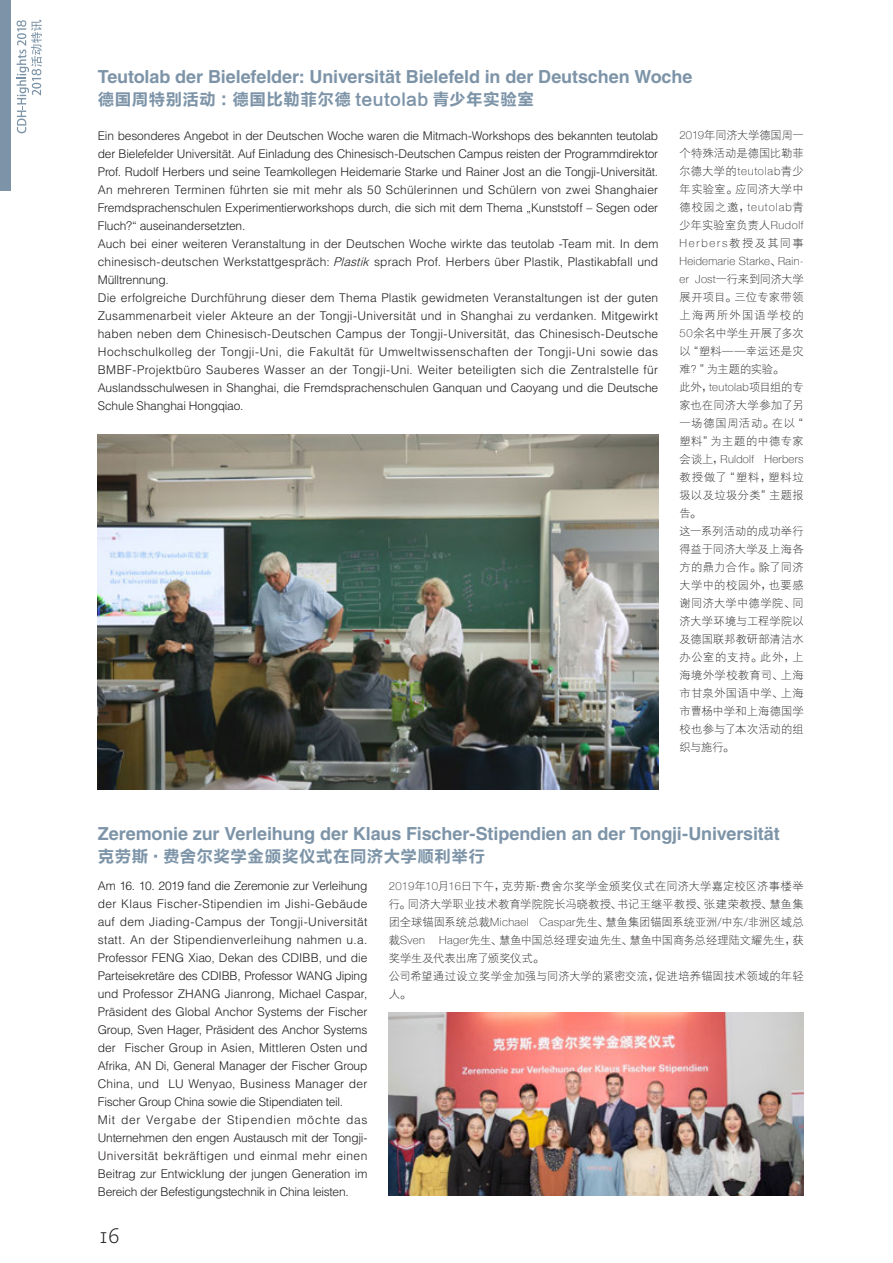
<style>
.page{position:relative;width:893px;height:1263px;background:#fff}
.page>*{position:absolute;margin:0;border:0;box-sizing:border-box;transform-origin:0 0}
.t1{font:21px "Caecilia Light Os F";color:#231f20}
.内文_缩进7{font:700 18px "Helvetica LT Std";letter-spacing:-.005em;color:#7d94a8}
.内文_缩进7-2{font:16.5px "FZLTCHJW GB1 0";letter-spacing:.025em;color:#7d94a8}
.内文_缩进7-3{font:300 12px/18px "Helvetica LT Std";letter-spacing:-.015em;color:#231f20;text-align:justify}
.内文_缩进7-4{font:11.25px/18px "FZXDXJW GB1 0";letter-spacing:.01em;color:#231f20;text-align:justify}
.s1{font-style:italic}
.s2{font-family:"Helvetica Neue LT";font-weight:100}
</style>
<div class="page">
<img style="left:98px;top:435px;width:560px;height:355px">
<div style="left:0;top:0;width:11px;height:190px;background:#7d94a8"></div>
<svg style="left:17px;top:20px;width:25px;height:113px"></svg>
<img style="left:389px;top:1012px;width:415px;height:184px">
<p class="内文_缩进7" style="left:98px;top:66px;width:596px">Teutolab der Bielefelder: Universität Bielefeld in der Deutschen Woche</p>
<p class="内文_缩进7-2" style="left:98px;top:90px;width:438px">德国周特别活动：德国比勒菲尔德 teutolab 青少年实验室</p>
<p class="内文_缩进7-3" style="left:98px;top:126px;width:562px">Ein besonderes Angebot in der Deutschen Woche waren die Mitmach-Workshops des bekannten teutolab der Bielefelder Universität. Auf Einladung des Chinesisch-Deutschen Campus reisten der Programmdirektor Prof. Rudolf Herbers und seine Teamkollegen Heidemarie Starke und Rainer Jost an die Tongji-Universität.<br>An mehreren Terminen führten sie mit mehr als 50 Schülerinnen und Schülern von zwei Shanghaier Fremdsprachenschulen Experimentierworkshops durch, die sich mit dem Thema „Kunststoff – Segen oder Fluch?“ auseinandersetzten.</p>
<p class="内文_缩进7-3" style="left:98px;top:234px;width:562px">Auch bei einer weiteren Veranstaltung in der Deutschen Woche wirkte das teutolab -Team mit. In dem chinesisch-deutschen Werkstattgespräch: <span class="s1">Plastik</span> sprach Prof. Herbers über Plastik, Plastikabfall und Mülltrennung.</p>
<p class="内文_缩进7-3" style="left:98px;top:288px;width:562px">Die erfolgreiche Durchführung dieser dem Thema Plastik gewidmeten Veranstaltungen ist der guten Zusammenarbeit vieler Akteure an der Tongji-Universität und in Shanghai zu verdanken. Mitgewirkt haben neben dem Chinesisch-Deutschen Campus der Tongji-Universität, das Chinesisch-Deutsche Hochschulkolleg der Tongji-Uni, die Fakultät für Umweltwissenschaften der Tongji-Uni sowie das BMBF-Projektbüro Sauberes Wasser an der Tongji-Uni. Weiter beteiligten sich die Zentralstelle für Auslandsschulwesen in Shanghai, die Fremdsprachenschulen Ganquan und Caoyang und die Deutsche Schule Shanghai Hongqiao.</p>
<p class="内文_缩进7-4" style="left:679px;top:127px;width:126px"><span class="s2">2019</span>年同济大学德国周一个特殊活动是德国比勒菲尔德大学的<span class="s2">teutolab</span>青少年实验室。应同济大学中德校园之邀，<span class="s2">teutolab</span>青少年实验室负责人<span class="s2">Rudolf Herbers</span>教授及其同事<span class="s2">Heidemarie Starke</span>、<span class="s2">Rain&shy;er Jost</span>一行来到同济大学展开项目。三位专家带领上海两所外国语学校的<span class="s2">50</span>余名中学生开展了多次以“塑料——幸运还是灾难？”为主题的实验。</p>
<p class="内文_缩进7-4" style="left:679px;top:379px;width:126px">此外，<span class="s2">teutolab</span>项目组的专家也在同济大学参加了另一场德国周活动。在以“塑料”为主题的中德专家会谈上，<span class="s2">Ruldolf Herbers</span>教授做了“塑料，塑料垃圾以及垃圾分类”主题报告。</p>
<p class="内文_缩进7-4" style="left:679px;top:523px;width:126px">这一系列活动的成功举行得益于同济大学及上海各方的鼎力合作。除了同济大学中的校园外，也要感谢同济大学中德学院、同济大学环境与工程学院以及德国联邦教研部清洁水办公室的支持。此外，上海境外学校教育司、上海市甘泉外国语中学、上海市曹杨中学和上海德国学校也参与了本次活动的组织与施行。</p>
<p class="内文_缩进7" style="left:98px;top:823px;width:683px">Zeremonie zur Verleihung der Klaus Fischer-Stipendien an der Tongji-Universität</p>
<p class="内文_缩进7-2" style="left:98px;top:847px;width:389px">克劳斯·费舍尔奖学金颁奖仪式在同济大学顺利举行</p>
<p class="内文_缩进7-4" style="left:389px;top:877px;width:416px"><span class="s2">2019</span>年<span class="s2">10</span>月<span class="s2">16</span>日下午，克劳斯<span class="s2">·</span>费舍尔奖学金颁奖仪式在同济大学嘉定校区济事楼举行。同济大学职业技术教育学院院长冯晓教授、书记王继平教授、张建荣教授、慧鱼集团全球锚固系统总裁<span class="s2">Michael Caspar</span>先生、慧鱼集团锚固系统亚洲<span class="s2">/</span>中东<span class="s2">/</span>非洲区域总裁<span class="s2">Sven</span></p>
<p class="内文_缩进7-3" style="left:98px;top:877px;width:271px">Am 16. 10. 2019 fand die Zeremonie zur Verleihung der Klaus Fischer-Stipendien im Jishi-Gebäude auf dem Jiading-Campus der Tongji-Universität statt. An der Stipendienverleihung nahmen u.a.<br>Professor FENG Xiao, Dekan des CDIBB, und die Parteisekretäre des CDIBB, Professor WANG Jiping und Professor ZHANG Jianrong, Michael Caspar, Präsident des Global Anchor Systems der Fischer Group, Sven Hager, Präsident des Anchor Systems der Fischer Group in Asien, Mittleren Osten und Afrika, AN Di, General Manager der Fischer Group China, und LU Wenyao, Business Manager der Fischer Group China sowie die Stipendiaten teil.</p>
<p class="内文_缩进7-3" style="left:98px;top:1111px;width:271px">Mit der Vergabe der Stipendien möchte das Unternehmen den engen Austausch mit der Tongji-Universität bekräftigen und einmal mehr einen Beitrag zur Entwicklung der jungen Generation im Bereich der Befestigungstechnik in China leisten.</p>
<p class="内文_缩进7-4" style="left:389px;top:931px;width:416px;text-indent:50px"><span class="s2">Hager</span>先生、慧鱼中国总经理安迪先生、慧鱼中国商务总经理陆文耀先生，获奖学生及代表出席了颁奖仪式。</p>
<p class="内文_缩进7-4" style="left:389px;top:967px;width:416px">公司希望通过设立奖学金加强与同济大学的紧密交流，促进培养锚固技术领域的年轻人。</p>
<h1 class="t1" style="left:98px;top:1224px;width:24px">16</h1>
</div>
